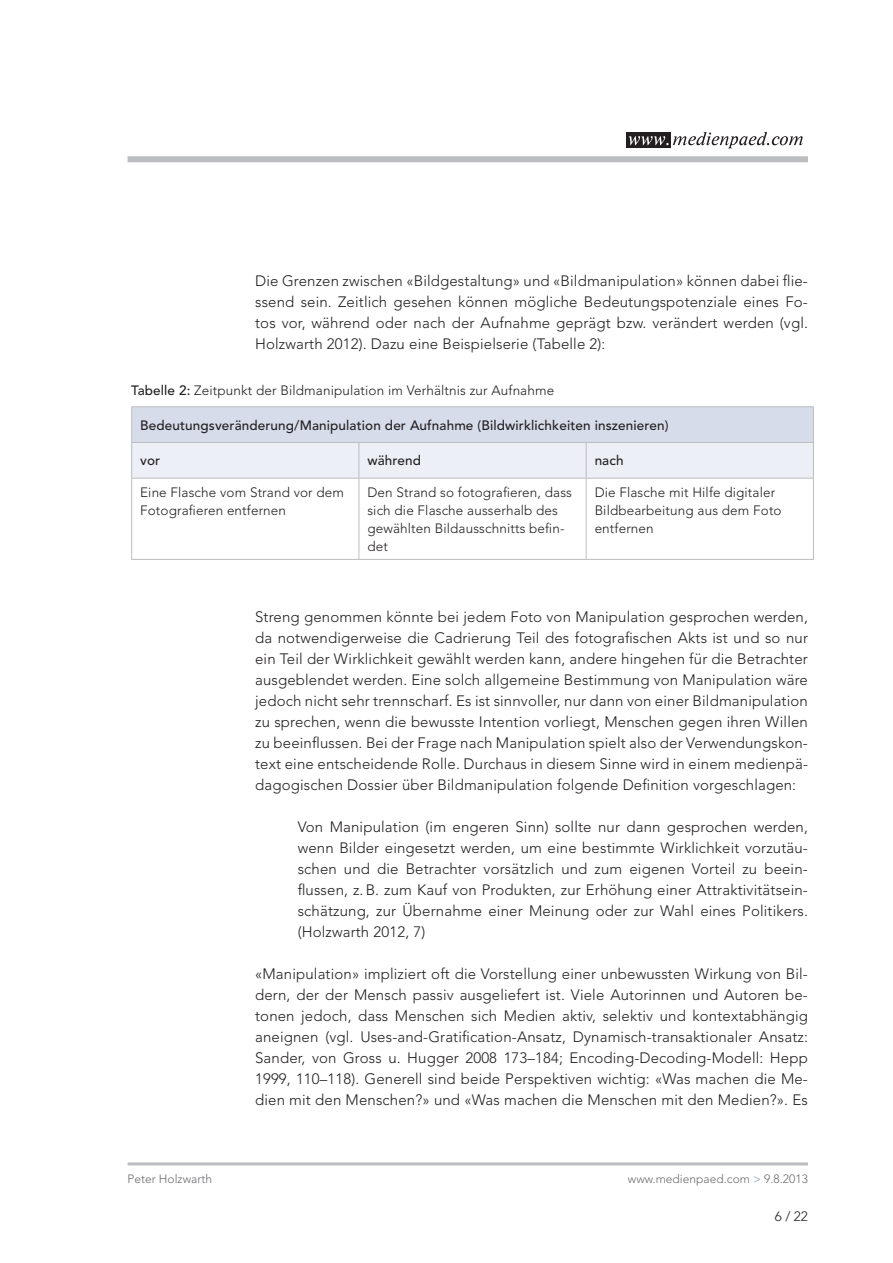
<style>
.page{position:relative;width:893px;height:1263px;background:#fff}
.page>*{position:absolute;margin:0;border:0;box-sizing:border-box;transform-origin:0 0}
.t1{font:300 15px/21px "Avenir LT Std";letter-spacing:.01em;color:#231f20;text-align:justify}
.t2{font:300 13.5px/18px "Avenir LT Std";letter-spacing:.01em;color:#231f20}
.t3{font:500 13.5px "Avenir LT Std";letter-spacing:.01em;color:#231f20}
.t4{font:300 12px "Avenir LT Std";color:#6c6d70}
.s1{font-weight:500}
.s2{color:#748cbb}
</style>
<div class="page">
<div style="left:128px;top:156px;width:680px;height:6px;background:#bcbdc0"></div>
<hr style="left:128px;top:1162px;width:680px;height:3px;background:#bcbdc0">
<div style="left:626px;top:133px;width:45px;height:15px;background:#231f20"></div>
<svg style="left:629px;top:132px;width:174px;height:16px"></svg>
<div style="left:132px;top:407px;width:681px;height:35px;background:#d6dce9"></div>
<div style="left:132px;top:443px;width:681px;height:35px;background:#eceff6"></div>
<hr style="left:359px;top:443px;width:1px;height:35px;background:#bcbdc0">
<hr style="left:586px;top:443px;width:1px;height:35px;background:#bcbdc0">
<hr style="left:359px;top:478px;width:1px;height:81px;background:#bcbdc0">
<hr style="left:586px;top:478px;width:1px;height:81px;background:#bcbdc0">
<hr style="left:131px;top:478px;width:1px;height:81px;background:#bcbdc0">
<hr style="left:813px;top:478px;width:1px;height:81px;background:#bcbdc0">
<hr style="left:131px;top:559px;width:228px;height:1px;background:#bcbdc0">
<hr style="left:359px;top:559px;width:227px;height:1px;background:#bcbdc0">
<hr style="left:586px;top:559px;width:228px;height:1px;background:#bcbdc0">
<hr style="left:131px;top:443px;width:1px;height:35px;background:#bcbdc0">
<hr style="left:813px;top:443px;width:1px;height:35px;background:#bcbdc0">
<hr style="left:131px;top:478px;width:228px;height:1px;background:#bcbdc0">
<hr style="left:359px;top:478px;width:227px;height:1px;background:#bcbdc0">
<hr style="left:586px;top:478px;width:228px;height:1px;background:#bcbdc0">
<hr style="left:131px;top:406px;width:228px;height:1px;background:#bcbdc0">
<hr style="left:131px;top:407px;width:1px;height:35px;background:#bcbdc0">
<hr style="left:359px;top:406px;width:227px;height:1px;background:#bcbdc0">
<hr style="left:586px;top:406px;width:228px;height:1px;background:#bcbdc0">
<hr style="left:813px;top:407px;width:1px;height:35px;background:#bcbdc0">
<hr style="left:131px;top:442px;width:228px;height:1px;background:#bcbdc0">
<hr style="left:359px;top:442px;width:227px;height:1px;background:#bcbdc0">
<hr style="left:586px;top:442px;width:228px;height:1px;background:#bcbdc0">
<p class="t1" style="left:255px;top:270px;width:554px">Die Grenzen zwischen «Bildgestaltung» und «Bildmanipulation» können dabei flie&shy;ssend sein. Zeitlich gesehen können mögliche Bedeutungspotenziale eines Fo&shy;tos vor, während oder nach der Aufnahme geprägt bzw. verändert werden (vgl.<br>Holzwarth 2012). Dazu eine Beispielserie (Tabelle 2):</p>
<p class="t2" style="left:131px;top:382px;width:424px"><span class="s1">Tabelle 2:</span> Zeitpunkt der Bildmanipulation im Verhältnis zur Aufnahme</p>
<p class="t3" style="left:140px;top:417px;width:530px">Bedeutungsveränderung/Manipulation der Aufnahme (Bildwirklichkeiten inszenieren)</p>
<p class="t3" style="left:140px;top:453px;width:22px">vor</p>
<p class="t3" style="left:367px;top:453px;width:55px">während</p>
<p class="t3" style="left:595px;top:453px;width:30px">nach</p>
<p class="t2" style="left:140px;top:483px;width:205px">Eine Flasche vom Strand vor dem<br>Fotografieren entfernen</p>
<p class="t2" style="left:367px;top:483px;width:206px">Den Strand so fotografieren, dass sich die Flasche ausserhalb des gewählten Bildausschnitts befin&shy;det</p>
<p class="t2" style="left:595px;top:483px;width:188px">Die Flasche mit Hilfe digitaler<br>Bildbearbeitung aus dem Foto entfernen</p>
<p class="t1" style="left:255px;top:606px;width:554px">Streng genommen könnte bei jedem Foto von Manipulation gesprochen werden, da notwendigerweise die Cadrierung Teil des fotografischen Akts ist und so nur ein Teil der Wirklichkeit gewählt werden kann, andere hingehen für die Betrachter ausgeblendet werden. Eine solch allgemeine Bestimmung von Manipulation wäre jedoch nicht sehr trennscharf. Es ist sinnvoller, nur dann von einer Bildmanipulation zu sprechen, wenn die bewusste Intention vorliegt, Menschen gegen ihren Willen zu beeinflussen. Bei der Frage nach Manipulation spielt also der Verwendungskon&shy;text eine entscheidende Rolle. Durchaus in diesem Sinne wird in einem medienpä&shy;dagogischen Dossier über Bildmanipulation folgende Definition vorgeschlagen:</p>
<p class="t1" style="left:298px;top:816px;width:512px">Von Manipulation (im engeren Sinn) sollte nur dann gesprochen werden, wenn Bilder eingesetzt werden, um eine bestimmte Wirklichkeit vorzutäu&shy;schen und die Betrachter vorsätzlich und zum eigenen Vorteil zu beein&shy;flussen, z.B. zum Kauf von Produkten, zur Erhöhung einer Attraktivitätsein&shy;schätzung, zur Übernahme einer Meinung oder zur Wahl eines Politikers. (Holzwarth 2012, 7)</p>
<p class="t1" style="left:255px;top:963px;width:554px">«Manipulation» impliziert oft die Vorstellung einer unbewussten Wirkung von Bil&shy;dern, der der Mensch passiv ausgeliefert ist. Viele Autorinnen und Autoren be&shy;tonen jedoch, dass Menschen sich Medien aktiv, selektiv und kontextabhängig aneignen (vgl. Uses-and-Gratification-Ansatz, Dynamisch-transaktionaler Ansatz:<br>Sander, von Gross u. Hugger 2008 173–184; Encoding-Decoding-Modell: Hepp 1999, 110–118). Generell sind beide Perspektiven wichtig: «Was machen die Me&shy;dien mit den Menschen?» und «Was machen die Menschen mit den Medien?». Es</p>
<p class="t4" style="left:128px;top:1171px;width:86px">Peter Holzwarth</p>
<p class="t4" style="left:628px;top:1171px;width:181px">www.medienpaed.com <span class="s2">&gt;</span> 9.8.2013</p>
<p class="t2" style="left:775px;top:1207px;width:35px">6 / 22</p>
</div>
